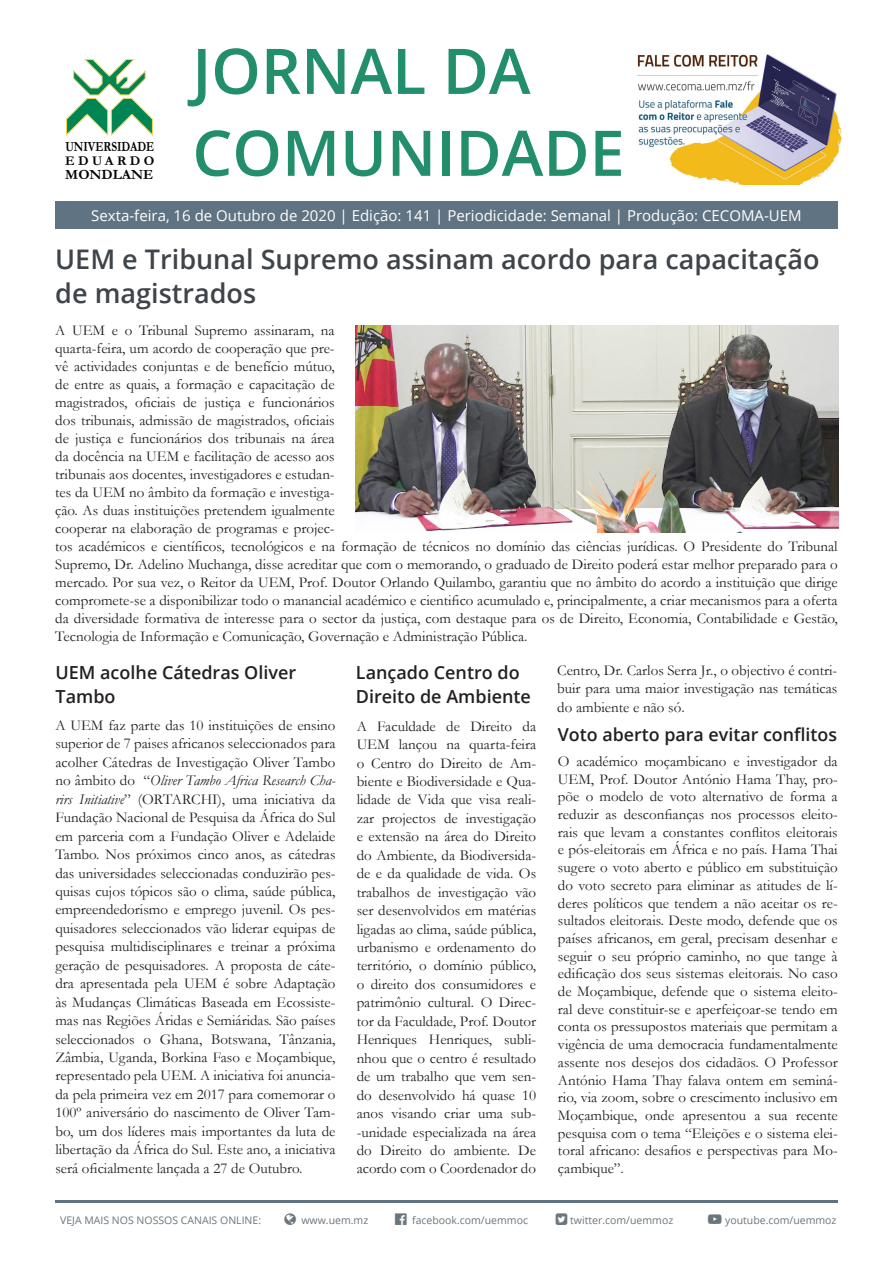
<style>
.page{position:relative;width:893px;height:1263px;background:#fff}
.page>*{position:absolute;margin:0;border:0;box-sizing:border-box;transform-origin:0 0}
.t1{font:600 63px "Open Sans";color:#238e6b}
.t2{font:600 27px/34.5px "Open Sans";color:#3e4449}
.t3{font:600 18px/24px "Open Sans";color:#231f20}
.t4{font:600 17.85px "Open Sans";color:#231f20}
.t5{font:15px/18.5px "Garamond";color:#231f20;text-align:justify}
.t6{font:15px "Open Sans";color:#fff}
.t7{font:700 14.25px "Garamond";color:#000}
.t8{font:700 14.1px "Garamond";color:#000;scale:.8 1}
.t9{font:700 13.5px "Garamond";letter-spacing:.255em;color:#000}
.t10{font:10.5px "Open Sans";color:#6b757c}
.s1{font-style:italic}
</style>
<div class="page">
<svg style="left:66px;top:59px;width:87px;height:77px"></svg>
<hr style="left:55px;top:1200px;width:783px;height:2px;background:#5e7282">
<div style="left:55px;top:201px;width:783px;height:28px;background:#607382"></div>
<img style="left:637px;top:54px;width:205px;height:130px">
<img style="left:356px;top:325px;width:482px;height:208px">
<p class="t8" style="left:65px;top:137px;width:113px">UNIVERSIDADE</p>
<p class="t9" style="left:65px;top:151px;width:91px">EDUARDO</p>
<p class="t7" style="left:65px;top:165px;width:90px">MONDLANE</p>
<p class="t1" style="left:192px;top:28px;width:340px">JORNAL DA</p>
<p class="t1" style="left:192px;top:110px;width:434px">COMUNIDADE</p>
<p class="t6" style="left:91px;top:205px;width:712px">Sexta-feira, 16 de Outubro de 2020 | Edição: 141 | Periodicidade: Semanal | Produção: CECOMA-UEM</p>
<h2 class="t2" style="left:55px;top:241px;width:766px">UEM e Tribunal Supremo assinam acordo para capacitação de magistrados</h2>
<p class="t5" style="left:55px;top:321px;width:784px;line-height:18px;text-align:left">A UEM e o Tribunal Supremo assinaram, na<br>quarta-feira, um acordo de cooperação que pre-<br>vê actividades conjuntas e de benefício mútuo,<br>de entre as quais, a formação e capacitação de<br>magistrados, oficiais de justiça e funcionários<br>dos tribunais, admissão de magistrados, oficiais<br>de justiça e funcionários dos tribunais na área<br>da docência na UEM e facilitação de acesso aos<br>tribunais aos docentes, investigadores e estudan-<br>tes da UEM no âmbito da formação e investiga-<br>ção. As duas instituições pretendem igualmente<br>cooperar na elaboração de programas e projec-<br>tos académicos e científicos, tecnológicos e na formação de técnicos no domínio das ciências jurídicas. O Presidente do Tribunal Supremo, Dr. Adelino Muchanga, disse acreditar que com o memorando, o graduado de Direito poderá estar melhor preparado para o mercado. Por sua vez, o Reitor da UEM, Prof. Doutor Orlando Quilambo, garantiu que no âmbito do acordo a instituição que dirige compromete-se a disponibilizar todo o manancial académico e cientifico acumulado e, principalmente, a criar mecanismos para a oferta da diversidade formativa de interesse para o sector da justiça, com destaque para os de Direito, Economia, Contabilidade e Gestão, Tecnologia de Informação e Comunicação, Governação e Administração Pública.</p>
<h2 class="t3" style="left:56px;top:660px;width:242px">UEM acolhe Cátedras Oliver<br>Tambo</h2>
<h2 class="t3" style="left:356px;top:660px;width:176px">Lançado Centro do<br>Direito de Ambiente</h2>
<p class="t5" style="left:55px;top:715px;width:282px">A UEM faz parte das 10 instituições de ensino superior de 7 paises africanos seleccionados para acolher Cátedras de Investigação Oliver Tambo no âmbito do “<span class="s1">Oliver Tambo Africa Research Cha&shy;rirs Initiative</span>” (ORTARCHI), uma iniciativa da Fundação Nacional de Pesquisa da África do Sul em parceria com a Fundação Oliver e Adelaide Tambo. Nos próximos cinco anos, as cátedras das universidades seleccionadas conduzirão pes&shy;quisas cujos tópicos são o clima, saúde pública, empreendedorismo e emprego juvenil. Os pes&shy;quisadores seleccionados vão liderar equipas de pesquisa multidisciplinares e treinar a próxima geração de pesquisadores. A proposta de cáte&shy;dra apresentada pela UEM é sobre Adaptação às Mudanças Climáticas Baseada em Ecossiste&shy;mas nas Regiões Áridas e Semiáridas. São países seleccionados o Ghana, Botswana, Tânzania, Zâmbia, Uganda, Borkina Faso e Moçambique, representado pela UEM. A iniciativa foi anuncia&shy;da pela primeira vez em 2017 para comemorar o 100º aniversário do nascimento de Oliver Tam&shy;bo, um dos líderes mais importantes da luta de libertação da África do Sul. Este ano, a iniciativa será oficialmente lançada a 27 de Outubro.</p>
<p class="t5" style="left:357px;top:716px;width:181px">A Faculdade de Direito da UEM lançou na quarta-feira o Centro do Direito de Am&shy;biente e Biodiversidade e Qua&shy;lidade de Vida que visa reali&shy;zar projectos de investigação e extensão na área do Direito do Ambiente, da Biodiversida&shy;de e da qualidade de vida. Os trabalhos de investigação vão ser desenvolvidos em matérias ligadas ao clima, saúde pública, urbanismo e ordenamento do território, o domínio público, o direito dos consumidores e patrimônio cultural. O Direc&shy;tor da Faculdade, Prof. Doutor Henriques Henriques, subli&shy;nhou que o centro é resultado de um trabalho que vem sen&shy;do desenvolvido há quase 10 anos visando criar uma sub--unidade especializada na área do Direito do ambiente. De acordo com o Coordenador do</p>
<p class="t5" style="left:557px;top:660px;width:282px">Centro, Dr. Carlos Serra Jr., o objectivo é contri&shy;buir para uma maior investigação nas temáticas do ambiente e não só.</p>
<h2 class="t4" style="left:558px;top:723px;width:281px">Voto aberto para evitar conflitos</h2>
<p class="t5" style="left:558px;top:752px;width:281px;line-height:17.7px">O académico moçambicano e investigador da UEM, Prof. Doutor António Hama Thay, pro&shy;põe o modelo de voto alternativo de forma a reduzir as desconfianças nos processos eleito&shy;rais que levam a constantes conflitos eleitorais e pós-eleitorais em África e no país. Hama Thai sugere o voto aberto e público em substituição do voto secreto para eliminar as atitudes de lí&shy;deres políticos que tendem a não aceitar os re&shy;sultados eleitorais. Deste modo, defende que os países africanos, em geral, precisam desenhar e seguir o seu próprio caminho, no que tange à edificação dos seus sistemas eleitorais. No caso de Moçambique, defende que o sistema eleito&shy;ral deve constituir-se e aperfeiçoar-se tendo em conta os pressupostos materiais que permitam a vigência de uma democracia fundamentalmente assente nos desejos dos cidadãos. O Professor António Hama Thay falava ontem em seminá&shy;rio, via zoom, sobre o crescimento inclusivo em Moçambique, onde apresentou a sua recente pesquisa com o tema “Eleições e o sistema elei&shy;toral africano: desafios e perspectivas para Mo&shy;çambique”.</p>
<p class="t10" style="left:60px;top:1212px;width:202px">VEJA MAIS NOS NOSSOS CANAIS ONLINE:</p>
<p class="t10" style="left:301px;top:1212px;width:68px">www.uem.mz</p>
<p class="t10" style="left:412px;top:1212px;width:117px">facebook.com/uemmoc</p>
<p class="t10" style="left:570px;top:1212px;width:104px">twitter.com/uemmoz</p>
<p class="t10" style="left:725px;top:1212px;width:113px">youtube.com/uemmoz</p>
</div>
